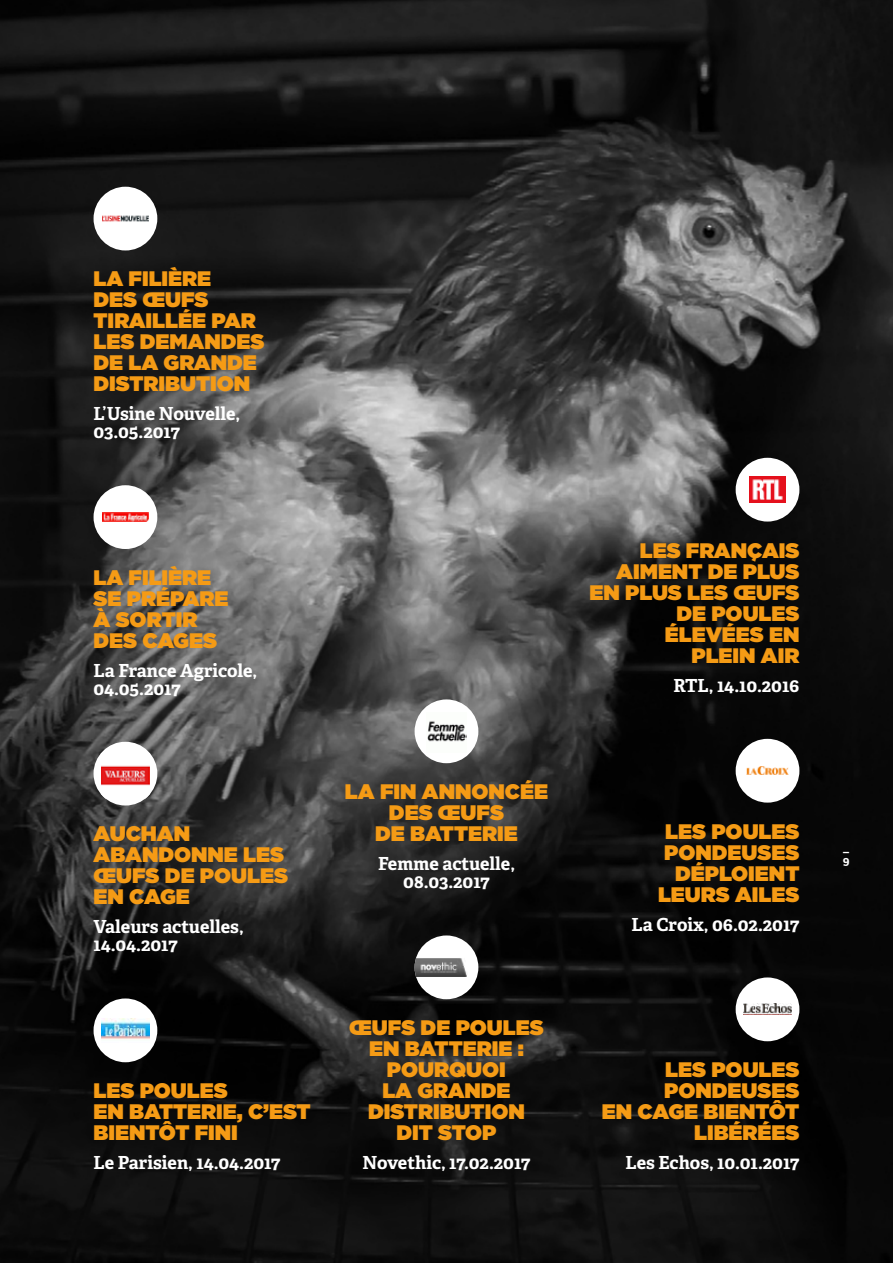
<style>
.page{position:relative;width:893px;height:1263px;background:#fff}
.page>*{position:absolute;margin:0;border:0;box-sizing:border-box;transform-origin:0 0}
.t1{font:900 21px/21px "Gotham";color:#f59b15}
.t2{font:700 18px/18px "Adelle";color:#fff}
.t3{font:700 12px/14.4px "Adelle";color:#fff}
</style>
<div class="page">
<img style="left:0;top:0;width:893px;height:1263px">
<div style="left:736px;top:458px;width:63px;height:64px;background:#fff;border-radius:50%"></div>
<img style="left:749px;top:477px;width:36px;height:25px">
<div style="left:736px;top:739px;width:63px;height:64px;background:#fff;border-radius:50%"></div>
<img style="left:746px;top:766px;width:43px;height:9px">
<div style="left:736px;top:977px;width:63px;height:64px;background:#fff;border-radius:50%"></div>
<img style="left:743px;top:1004px;width:48px;height:11px">
<div style="left:94px;top:187px;width:63px;height:63px;background:#fff;border-radius:50%"></div>
<img style="left:103px;top:215px;width:45px;height:7px">
<div style="left:415px;top:699px;width:63px;height:64px;background:#fff;border-radius:50%"></div>
<img style="left:427px;top:721px;width:40px;height:21px">
<div style="left:415px;top:935px;width:63px;height:64px;background:#fff;border-radius:50%"></div>
<img style="left:415px;top:958px;width:52px;height:19px">
<div style="left:94px;top:485px;width:63px;height:64px;background:#fff;border-radius:50%"></div>
<img style="left:102px;top:513px;width:46px;height:8px">
<div style="left:94px;top:742px;width:63px;height:63px;background:#fff;border-radius:50%"></div>
<img style="left:101px;top:765px;width:49px;height:33px">
<div style="left:94px;top:998px;width:63px;height:64px;background:#fff;border-radius:50%"></div>
<img style="left:102px;top:1018px;width:47px;height:21px">
<p class="t1" style="left:94px;top:268px;width:172px">LA FILIÈRE<br>DES ŒUFS<br>TIRAILLÉE PAR<br>LES DEMANDES<br>DE LA GRANDE<br>DISTRIBUTION</p>
<p class="t2" style="left:94px;top:405px;width:148px">L’Usine Nouvelle,<br>03.05.2017</p>
<p class="t1" style="left:94px;top:567px;width:137px">LA FILIÈRE<br>SE PRÉPARE<br>À SORTIR<br>DES CAGES</p>
<p class="t2" style="left:94px;top:662px;width:165px">La France Agricole,<br>04.05.2017</p>
<p class="t1" style="left:94px;top:823px;width:196px">AUCHAN<br>ABANDONNE LES<br>ŒUFS DE POULES<br>EN CAGE</p>
<p class="t2" style="left:94px;top:918px;width:151px">Valeurs actuelles,<br>14.04.2017</p>
<p class="t1" style="left:94px;top:1080px;width:219px">LES POULES<br>EN BATTERIE, C’EST<br>BIENTÔT FINI</p>
<p class="t2" style="left:94px;top:1154px;width:188px">Le Parisien, 14.04.2017</p>
<p class="t1" style="left:345px;top:781px;width:204px;text-align:center">LA FIN ANNONCÉE<br>DES ŒUFS<br>DE BATTERIE</p>
<p class="t2" style="left:378px;top:855px;width:138px;text-align:center">Femme actuelle,<br>08.03.2017</p>
<p class="t1" style="left:349px;top:1017px;width:196px;text-align:center">ŒUFS DE POULES<br>EN BATTERIE :<br>POURQUOI<br>LA GRANDE<br>DISTRIBUTION<br>DIT STOP</p>
<p class="t2" style="left:362px;top:1154px;width:169px">Novethic, 17.02.2017</p>
<p class="t1" style="left:590px;top:539px;width:211px;text-align:right">LES FRANÇAIS<br>AIMENT DE PLUS<br>EN PLUS LES ŒUFS<br>DE POULES<br>ÉLEVÉES EN<br>PLEIN AIR</p>
<p class="t2" style="left:673px;top:676px;width:127px">RTL, 14.10.2016</p>
<p class="t1" style="left:658px;top:820px;width:143px;text-align:right">LES POULES<br>PONDEUSES<br>DÉPLOIENT<br>LEURS AILES</p>
<p class="t2" style="left:631px;top:915px;width:169px">La Croix, 06.02.2017</p>
<p class="t1" style="left:602px;top:1059px;width:199px;text-align:right">LES POULES<br>PONDEUSES<br>EN CAGE BIENTÔT<br>LIBÉRÉES</p>
<p class="t2" style="left:625px;top:1154px;width:175px">Les Echos, 10.01.2017</p>
<p class="t3" style="left:843px;top:840px;width:8px">_<br>9</p>
</div>
